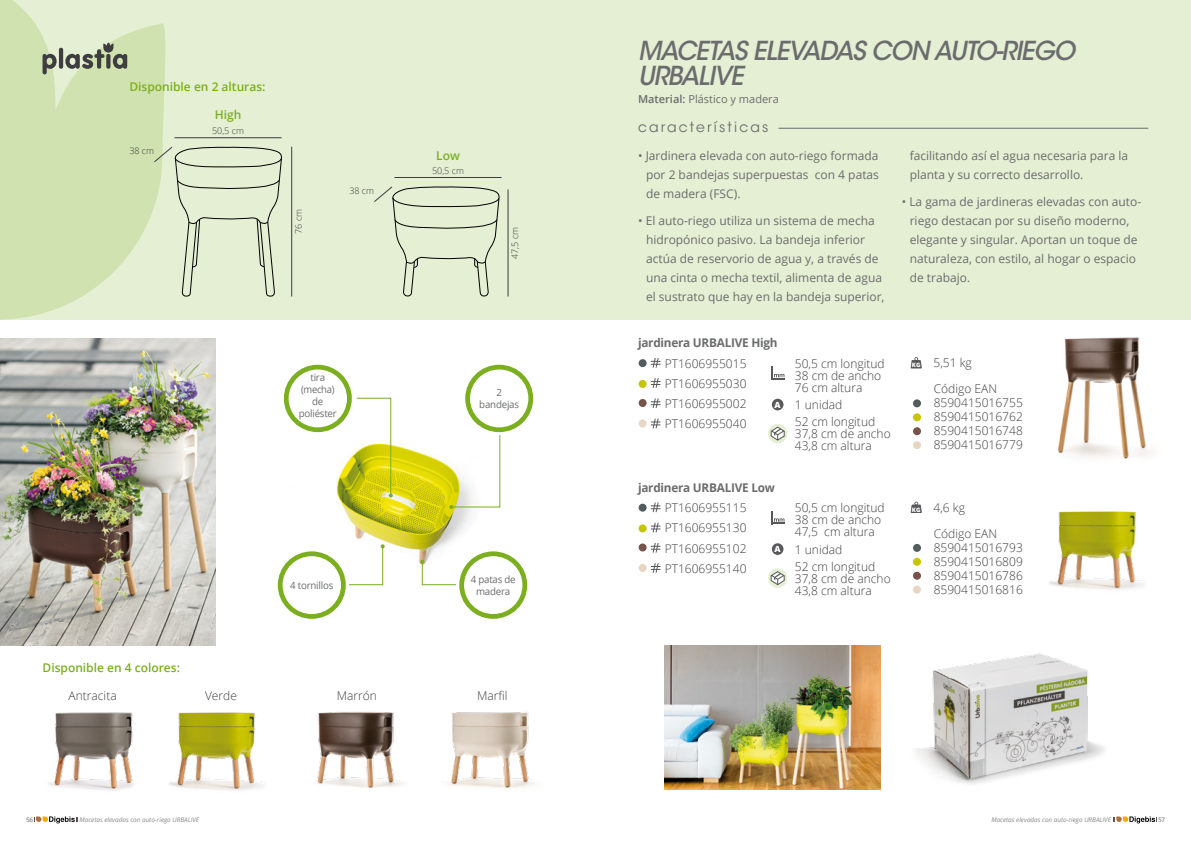
<style>
.page{position:relative;width:1191px;height:842px;background:#fff}
.page>*{position:absolute;margin:0;border:0;box-sizing:border-box;transform-origin:0 0}
.t1{font:italic 500 26px/25px "ITC Avant Garde Std";letter-spacing:-.04em;color:#6b6c6e;scale:.96 1}
.t2{font:14px "ITC Avant Garde Std";letter-spacing:.16em;color:#6b6c6e}
.t3{font:12px/19px "Open Sans";color:#6b6c6e}
.t4{font:300 12px/14px "Open Sans";color:#3e3d40}
.t5{font:600 12px "Open Sans";color:#7baf1f}
.t6{font:700 12px "Open Sans";letter-spacing:-.02em;color:#6b6c6e}
.t7{font:11px "Open Sans";color:#6b6c6e}
.t8{font:10px/12px "Open Sans";letter-spacing:-.02em;color:#6b6c6e;text-align:center}
.t9{font:300 9px "Open Sans";color:#3e3d40}
.t10{font:800 8.4px "Open Sans";color:#fff}
.t11{font:italic 6.3px "Open Sans";color:#87888a}
.t12{font:600 6.3px "Open Sans";color:#87888a}
.t13{font:800 6px "Open Sans";color:#fff}
.s1{font-weight:600}
</style>
<div class="page">
<div style="left:0;top:0;width:1191px;height:320px;background:#e5efd3"></div>
<svg style="left:0;top:0;width:166px;height:320px;fill:#d0e2af"></svg>
<hr style="left:779px;top:128px;width:369px;height:1px;background:#6b6c6e">
<svg style="left:43px;top:43px;width:84px;height:31px"></svg>
<div style="left:638px;top:419px;width:8px;height:8px;background:#e7d6c2;border-radius:50%"></div>
<div style="left:638px;top:564px;width:8px;height:8px;background:#e7d6c2;border-radius:50%"></div>
<div style="left:913px;top:441px;width:8px;height:8px;background:#e7d6c2;border-radius:50%"></div>
<div style="left:913px;top:586px;width:8px;height:8px;background:#e7d6c2;border-radius:50%"></div>
<svg style="left:651px;top:358px;width:9px;height:10px"></svg>
<svg style="left:651px;top:502px;width:9px;height:11px"></svg>
<div style="left:638px;top:399px;width:8px;height:8px;background:#775349;border-radius:50%"></div>
<div style="left:638px;top:543px;width:8px;height:8px;background:#775349;border-radius:50%"></div>
<div style="left:913px;top:427px;width:8px;height:8px;background:#775349;border-radius:50%"></div>
<div style="left:913px;top:572px;width:8px;height:8px;background:#775349;border-radius:50%"></div>
<svg style="left:651px;top:378px;width:9px;height:10px"></svg>
<svg style="left:651px;top:522px;width:9px;height:11px"></svg>
<div style="left:638px;top:359px;width:8px;height:8px;background:#515c5e;border-radius:50%"></div>
<div style="left:638px;top:504px;width:8px;height:8px;background:#515c5e;border-radius:50%"></div>
<div style="left:913px;top:399px;width:8px;height:8px;background:#515c5e;border-radius:50%"></div>
<div style="left:913px;top:544px;width:8px;height:8px;background:#515c5e;border-radius:50%"></div>
<div style="left:638px;top:380px;width:8px;height:8px;background:#c8c400;border-radius:50%"></div>
<div style="left:638px;top:524px;width:8px;height:8px;background:#c8c400;border-radius:50%"></div>
<div style="left:913px;top:413px;width:8px;height:8px;background:#c8c400;border-radius:50%"></div>
<div style="left:913px;top:558px;width:8px;height:8px;background:#c8c400;border-radius:50%"></div>
<svg style="left:651px;top:398px;width:9px;height:10px"></svg>
<svg style="left:651px;top:543px;width:9px;height:10px"></svg>
<svg style="left:651px;top:418px;width:9px;height:11px"></svg>
<svg style="left:651px;top:563px;width:9px;height:10px"></svg>
<svg style="left:771px;top:366px;width:13px;height:14px"></svg>
<svg style="left:771px;top:511px;width:13px;height:13px"></svg>
<svg style="left:910px;top:357px;width:12px;height:11px"></svg>
<svg style="left:910px;top:502px;width:12px;height:11px"></svg>
<div style="left:772px;top:399px;width:11px;height:11px;background:#58585a;border-radius:50%"></div>
<div style="left:772px;top:543px;width:11px;height:12px;background:#58585a;border-radius:50%"></div>
<div style="left:768px;top:424px;width:19px;height:19px;background:#e5efd3;border-radius:50%"></div>
<svg style="left:768px;top:568px;width:19px;height:20px"></svg>
<svg style="left:769px;top:426px;width:16px;height:15px"></svg>
<svg style="left:769px;top:570px;width:16px;height:16px"></svg>
<img style="left:1057px;top:337px;width:96px;height:122px">
<img style="left:1049px;top:511px;width:97px;height:79px">
<img style="left:169px;top:712px;width:96px;height:79px">
<hr style="left:508px;top:189px;width:1px;height:107px;background:#3e3d40">
<hr style="left:291px;top:147px;width:1px;height:149px;background:#3e3d40">
<hr style="left:394px;top:177px;width:107px;height:1px;background:#3e3d40">
<svg style="left:374px;top:186px;width:126px;height:111px"></svg>
<hr style="left:174px;top:137px;width:107px;height:1px;background:#3e3d40">
<svg style="left:153px;top:146px;width:129px;height:167px"></svg>
<img style="left:291px;top:432px;width:216px;height:144px">
<div style="left:284px;top:365px;width:68px;height:67px;border:5px solid #7baf1f;border-radius:50%"></div>
<div style="left:465px;top:365px;width:68px;height:67px;border:5px solid #7baf1f;border-radius:50%"></div>
<div style="left:459px;top:551px;width:68px;height:68px;border:5px solid #7baf1f;border-radius:50%"></div>
<div style="left:278px;top:551px;width:68px;height:68px;border:5px solid #7baf1f;border-radius:50%"></div>
<svg style="left:356px;top:397px;width:37px;height:100px"></svg>
<svg style="left:449px;top:434px;width:52px;height:75px"></svg>
<svg style="left:420px;top:560px;width:37px;height:26px"></svg>
<svg style="left:348px;top:544px;width:37px;height:42px"></svg>
<img style="left:916px;top:653px;width:189px;height:131px">
<img style="left:664px;top:645px;width:216px;height:144px">
<img style="left:0;top:338px;width:215px;height:307px">
<img style="left:48px;top:712px;width:86px;height:79px">
<img style="left:317px;top:712px;width:86px;height:77px">
<img style="left:443px;top:712px;width:91px;height:76px">
<svg style="left:34px;top:816px;width:44px;height:7px"></svg>
<svg style="left:1113px;top:816px;width:44px;height:7px"></svg>
<p class="t5" style="left:129px;top:79px;width:138px">Disponible en 2 alturas:</p>
<p class="t5" style="left:215px;top:107px;width:28px">High</p>
<p class="t9" style="left:129px;top:145px;width:26px">38 cm</p>
<p class="t9" style="left:212px;top:124px;width:33px">50,5 cm</p>
<p class="t9" style="left:292px;top:234px;width:26px;rotate:-90deg">76 cm</p>
<p class="t9" style="left:349px;top:185px;width:26px">38 cm</p>
<p class="t8" style="left:299px;top:371px;width:40px">tira (mecha) de poliéster</p>
<p class="t5" style="left:436px;top:147px;width:25px">Low</p>
<p class="t9" style="left:432px;top:164px;width:33px">50,5 cm</p>
<p class="t9" style="left:509px;top:259px;width:33px;rotate:-90deg">47,5 cm</p>
<p class="t8" style="left:479px;top:386px;width:41px">2 bandejas</p>
<p class="t5" style="left:43px;top:660px;width:139px">Disponible en 4 colores:</p>
<p class="t8" style="left:290px;top:579px;width:45px">4 tornillos</p>
<p class="t8" style="left:471px;top:573px;width:46px">4 patas de madera</p>
<p class="t4" style="left:69px;top:688px;width:50px">Antracita</p>
<p class="t4" style="left:205px;top:688px;width:33px">Verde</p>
<p class="t4" style="left:337px;top:688px;width:42px">Marrón</p>
<p class="t4" style="left:477px;top:688px;width:32px">Marfil</p>
<h1 class="t1" style="left:638px;top:38px;width:456px">MACETAS ELEVADAS CON AUTO-RIEGO<br>URBALIVE</h1>
<p class="t7" style="left:638px;top:92px;width:142px"><span class="s1">Material:</span> Plástico y madera</p>
<p class="t2" style="left:638px;top:119px;width:132px">características</p>
<p class="t3" style="left:646px;top:146px;width:234px;text-align:justify;text-indent:-8px">• Jardinera elevada con auto-riego formada por 2 bandejas superpuestas con 4 patas de madera (FSC).</p>
<p class="t3" style="left:646px;top:211px;width:240px;text-indent:-8px">• El auto-riego utiliza un sistema de mecha hidropónico pasivo. La bandeja inferior actúa de reservorio de agua y, a través de una cinta o mecha textil, alimenta de agua el sustrato que hay en la bandeja superior,</p>
<p class="t3" style="left:909px;top:146px;width:220px">facilitando así el agua necesaria para la planta y su correcto desarrollo.</p>
<p class="t3" style="left:909px;top:192px;width:233px;text-indent:-8px">• La gama de jardineras elevadas con auto&shy;riego destacan por su diseño moderno, elegante y singular. Aportan un toque de naturaleza, con estilo, al hogar o espacio de trabajo.</p>
<p class="t6" style="left:638px;top:334px;width:141px">jardinera URBALIVE High</p>
<p class="t4" style="left:664px;top:356px;width:83px">PT1606955015</p>
<p class="t4" style="left:664px;top:376px;width:83px">PT1606955030</p>
<p class="t4" style="left:664px;top:396px;width:83px">PT1606955002</p>
<p class="t4" style="left:664px;top:417px;width:83px">PT1606955040</p>
<p class="t10" style="left:774px;top:398px;width:8px">A</p>
<p class="t4" style="left:795px;top:357px;width:91px;line-height:12px">50,5 cm longitud<br>38 cm de ancho<br>76 cm altura</p>
<p class="t4" style="left:795px;top:397px;width:49px">1 unidad</p>
<p class="t4" style="left:795px;top:415px;width:97px;line-height:12px">52 cm longitud<br>37,8 cm de ancho<br>43,8 cm altura</p>
<p class="t13" style="left:912px;top:360px;width:10px">KG</p>
<p class="t4" style="left:933px;top:356px;width:40px">5,51 kg</p>
<p class="t4" style="left:933px;top:381px;width:91px">Código EAN<br>8590415016755<br>8590415016762<br>8590415016748<br>8590415016779</p>
<p class="t6" style="left:638px;top:479px;width:138px">jardinera URBALIVE Low</p>
<p class="t4" style="left:664px;top:501px;width:83px">PT1606955115</p>
<p class="t4" style="left:664px;top:521px;width:83px">PT1606955130</p>
<p class="t4" style="left:664px;top:541px;width:83px">PT1606955102</p>
<p class="t4" style="left:664px;top:561px;width:83px">PT1606955140</p>
<p class="t10" style="left:774px;top:543px;width:8px">A</p>
<p class="t4" style="left:795px;top:502px;width:91px;line-height:12px">50,5 cm longitud<br>38 cm de ancho<br>47,5 cm altura</p>
<p class="t4" style="left:795px;top:542px;width:49px">1 unidad</p>
<p class="t4" style="left:795px;top:560px;width:97px;line-height:12px">52 cm longitud<br>37,8 cm de ancho<br>43,8 cm altura</p>
<p class="t13" style="left:912px;top:505px;width:10px">KG</p>
<p class="t4" style="left:933px;top:500px;width:33px">4,6 kg</p>
<p class="t4" style="left:933px;top:526px;width:91px">Código EAN<br>8590415016793<br>8590415016809<br>8590415016786<br>8590415016816</p>
<p class="t12" style="left:26px;top:815px;width:8px">56</p>
<p class="t11" style="left:80px;top:815px;width:121px">Macetas elevadas con auto-riego URBALIVE</p>
<p class="t11" style="left:991px;top:815px;width:121px">Macetas elevadas con auto-riego URBALIVE</p>
<p class="t12" style="left:1158px;top:815px;width:8px">57</p>
</div>
